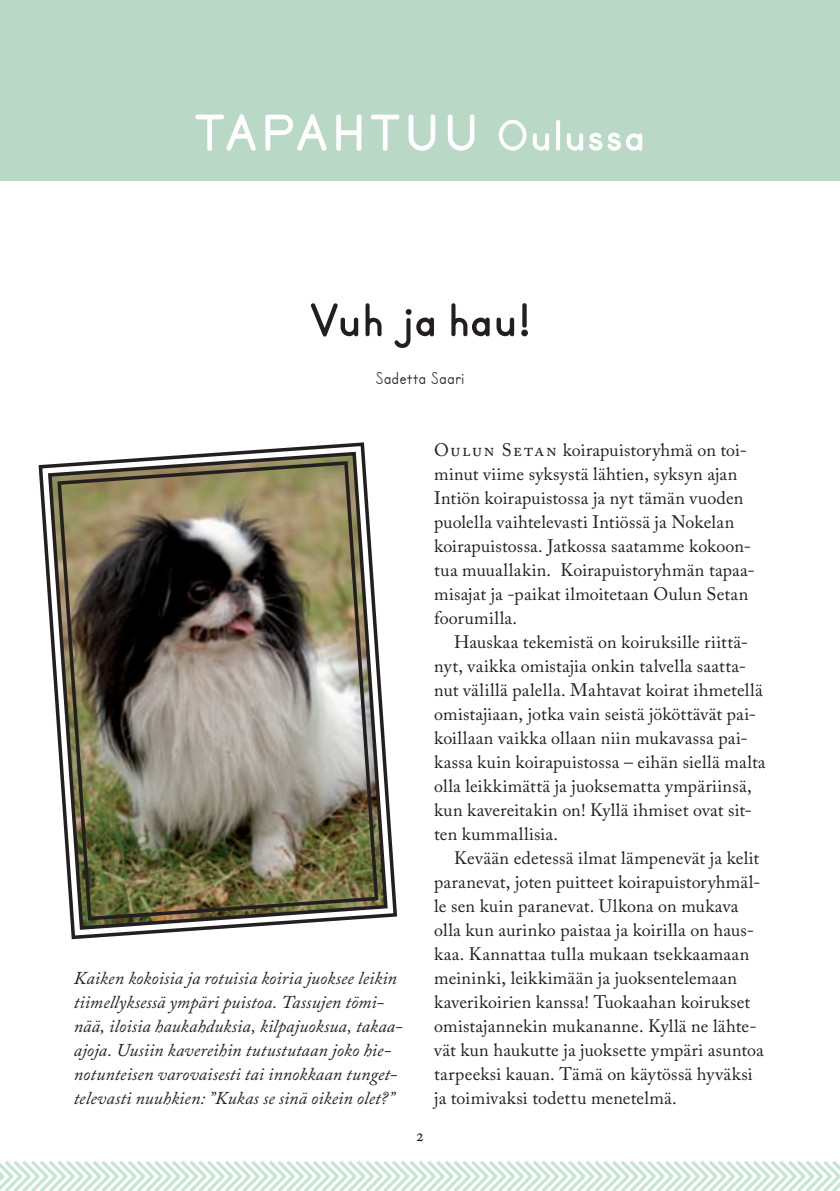
<style>
.page{position:relative;width:840px;height:1191px;background:#fff}
.page>*{position:absolute;margin:0;border:0;box-sizing:border-box;transform-origin:0 0}
.t1{font:700 65.8px "Primer Print";letter-spacing:.075em;color:#fff}
.t2{font:700 60px "Primer Print";color:#231f20}
.t3{font:22px "Primer Print";letter-spacing:.01em;color:#231f20}
.t4{font:18px/24px "Adobe Caslon Pro";letter-spacing:.015em;color:#231f20}
.t5{font:italic 18px/24px "Adobe Caslon Pro";letter-spacing:.005em;color:#231f20}
.s1{font-size:56px}
</style>
<div class="page">
<div style="left:0;top:0;width:839px;height:181px;background:#b9d8c6"></div>
<svg style="left:0;top:1161px;width:839px;height:30px"></svg>
<svg style="left:38px;top:442px;width:360px;height:498px"></svg>
<svg style="left:46px;top:450px;width:343px;height:481px"></svg>
<img style="left:55px;top:459px;width:325px;height:463px">
<h1 class="t1" style="left:194px;top:104px;width:453px">Tapahtuu <span class="s1">Oulussa</span></h1>
<h2 class="t2" style="left:309px;top:293px;width:222px">Vuh ja hau!</h2>
<p class="t3" style="left:375px;top:368px;width:90px">Sadetta Saari</p>
<p class="t5" style="left:74px;top:966px;width:330px">Kaiken kokoisia ja rotuisia koiria juoksee leikin tiimellyksessä ympäri puistoa. Tassujen tömi&shy;nää, iloisia haukahduksia, kilpajuoksua, takaa&shy;ajoja. Uusiin kavereihin tutustutaan joko hie&shy;notunteisen varovaisesti tai innokkaan tunget&shy;televasti nuuhkien: ”Kukas se sinä oikein olet?”</p>
<p class="t4" style="left:434px;top:438px;width:322px">Oulun Setan koirapuistoryhmä on toi&shy;minut viime syksystä lähtien, syksyn ajan Intiön koirapuistossa ja nyt tämän vuoden puolella vaihtelevasti Intiössä ja Nokelan koirapuistossa. Jatkossa saatamme kokoon&shy;tua muuallakin. Koirapuistoryhmän tapaa&shy;misajat ja -paikat ilmoitetaan Oulun Setan foorumilla.</p>
<p class="t4" style="left:434px;top:630px;width:333px;text-indent:20px">Hauskaa tekemistä on koiruksille riittä&shy;nyt, vaikka omistajia onkin talvella saatta&shy;nut välillä palella. Mahtavat koirat ihmetellä omistajiaan, jotka vain seistä jököttävät pai&shy;koillaan vaikka ollaan niin mukavassa pai&shy;kassa kuin koirapuistossa – eihän siellä malta olla leikkimättä ja juoksematta ympäriinsä, kun kavereitakin on! Kyllä ihmiset ovat sit&shy;ten kummallisia.</p>
<p class="t4" style="left:434px;top:846px;width:331px;text-indent:20px">Kevään edetessä ilmat lämpenevät ja kelit paranevat, joten puitteet koirapuistoryhmäl&shy;le sen kuin paranevat. Ulkona on mukava olla kun aurinko paistaa ja koirilla on haus&shy;kaa. Kannattaa tulla mukaan tsekkaamaan meininki, leikkimään ja juoksentelemaan kaverikoirien kanssa! Tuokaahan koirukset omistajannekin mukananne. Kyllä ne lähte&shy;vät kun haukutte ja juoksette ympäri asuntoa tarpeeksi kauan. Tämä on käytössä hyväksi ja toimivaksi todettu menetelmä.</p>
<p class="t4" style="left:416px;top:1123px;width:9px">2</p>
</div>
